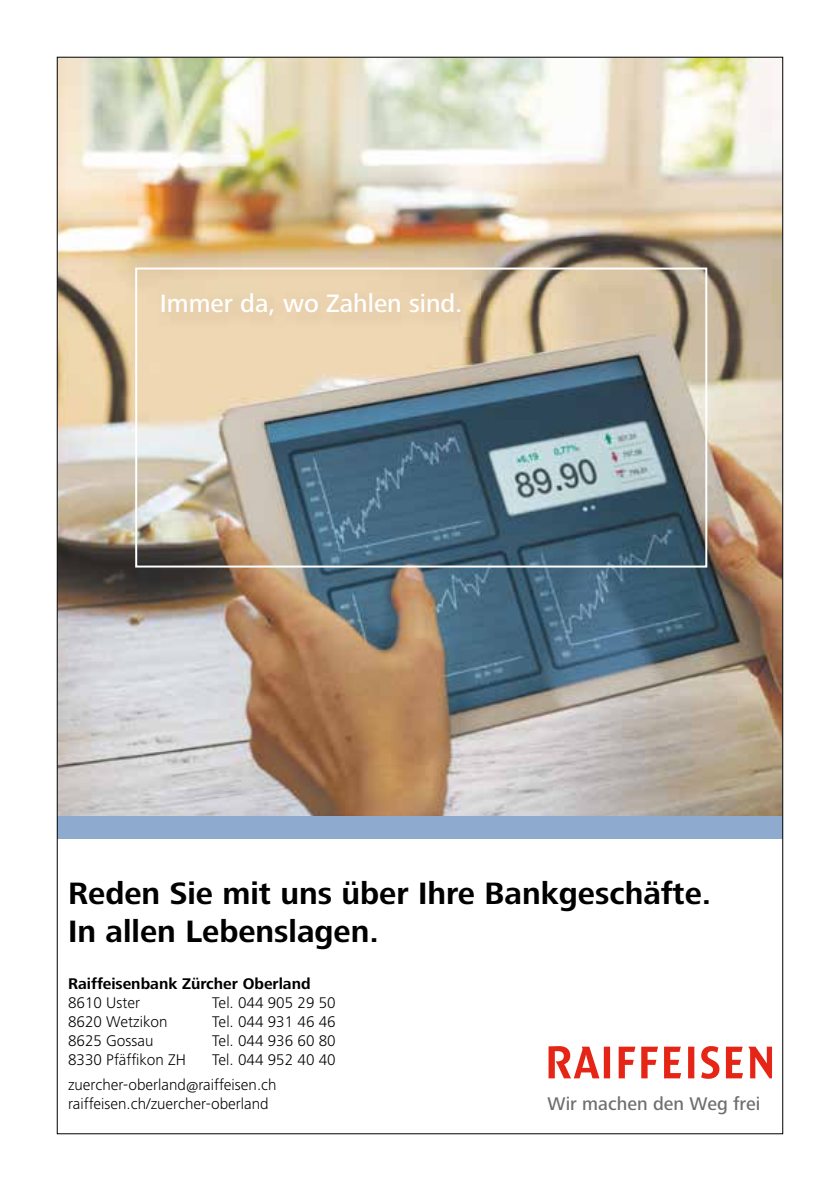
<style>
.page{position:relative;width:840px;height:1191px;background:#fff}
.page>*{position:absolute;margin:0;border:0;box-sizing:border-box;transform-origin:0 0}
.t1{font:700 32px/38.4px "Frutiger Next LT";color:#000}
.t2{font:500 26px "Frutiger Next LT";color:#fff}
.t3{font:500 19px "Frutiger Next LT";color:#6e6e6e}
.t4{font:300 16px/24.6px "Frutiger Next LT";color:#000}
.t5{font:700 16px "Frutiger Next LT";color:#000}
</style>
<div class="page">
<img style="left:59px;top:59px;width:721px;height:1020px">
<h2 class="t2" style="left:160px;top:289px;width:304px">Immer da, wo Zahlen sind.</h2>
<h1 class="t1" style="left:68px;top:874px;width:644px">Reden Sie mit uns über Ihre Bankgeschäfte.<br>In allen Lebenslagen.</h1>
<p class="t5" style="left:68px;top:974px;width:244px">Raiffeisenbank Zürcher Oberland</p>
<p class="t4" style="left:68px;top:990px;width:74px">8610 Uster</p>
<p class="t4" style="left:212px;top:990px;width:125px">Tel. 044 905 29 50</p>
<p class="t4" style="left:68px;top:1009px;width:101px">8620 Wetzikon</p>
<p class="t4" style="left:212px;top:1009px;width:125px">Tel. 044 931 46 46</p>
<p class="t4" style="left:68px;top:1028px;width:87px">8625 Gossau</p>
<p class="t4" style="left:212px;top:1028px;width:125px">Tel. 044 936 60 80</p>
<p class="t4" style="left:68px;top:1047px;width:119px">8330 Pfäffikon ZH</p>
<p class="t4" style="left:68px;top:1047px;width:269px;text-indent:144px">Tel. 044 952 40 40 zuercher-oberland@raiffeisen.ch</p>
<p class="t4" style="left:68px;top:1091px;width:202px">raiffeisen.ch/zuercher-oberland</p>
<p class="t3" style="left:547px;top:1093px;width:214px">Wir machen den Weg frei</p>
</div>
